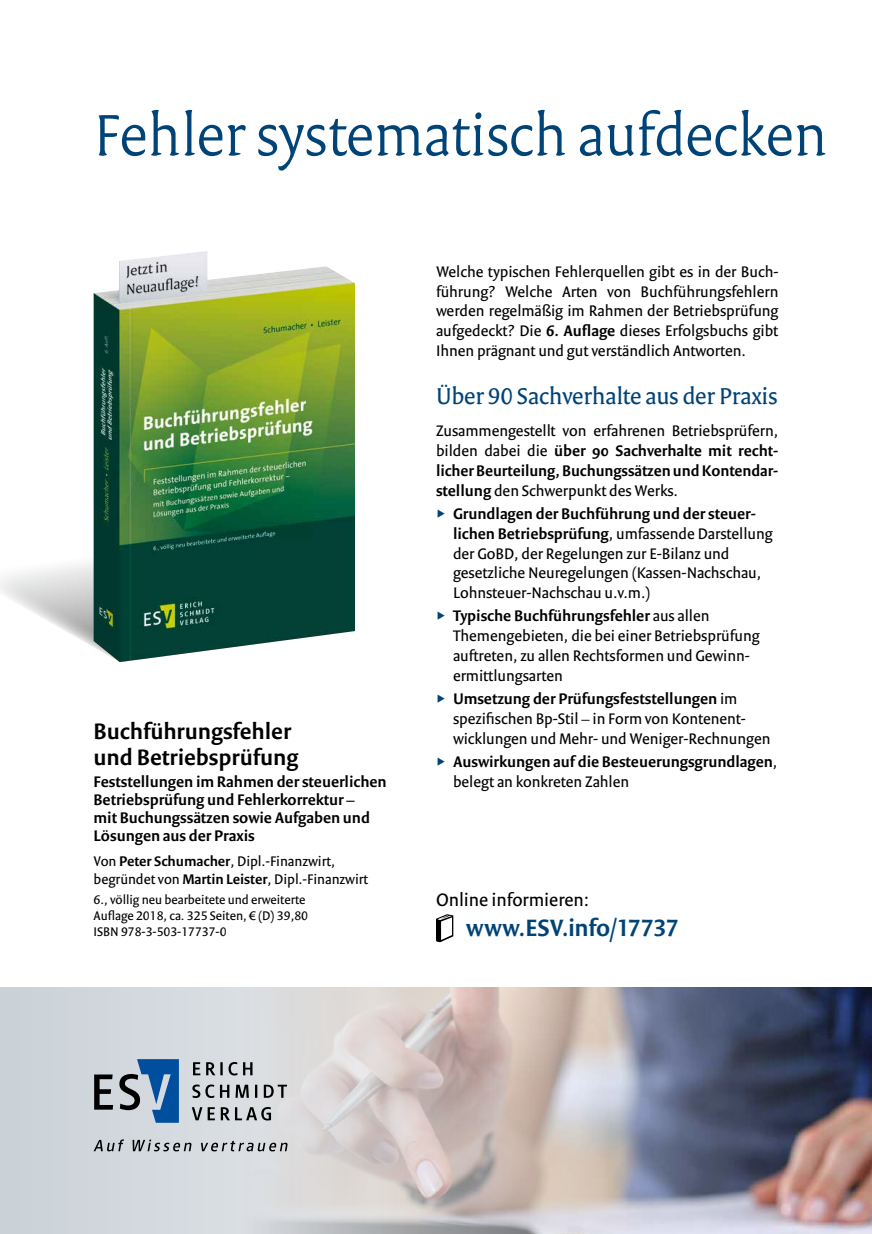
<style>
.page{position:relative;width:872px;height:1234px;background:#fff}
.page>*{position:absolute;margin:0;border:0;box-sizing:border-box;transform-origin:0 0}
.t1{font:300 63px "Versa Pro";letter-spacing:-.005em;color:#004377}
.t2{font:600 25.5px "Versa Sans Pro";letter-spacing:-.015em;color:#004377}
.t3{font:24.75px "Versa Pro";letter-spacing:-.005em;color:#004377}
.t4{font:600 24px/26.4px "Versa Sans Pro";color:#000}
.t5{font:19.5px "Versa Sans Pro";color:#000}
.t6{font:16.5px/19.8px "Versa Sans Pro";color:#000}
.t7{font:600 16.5px/18.1px "Versa Sans Pro";color:#000}
.t8{font:15px/18px "Versa Sans Pro";color:#000}
.t9{font:13.5px/16.2px "Versa Sans Pro";color:#000}
.s1{font-weight:600}
.s2{font-weight:400}
</style>
<div class="page">
<div style="left:0;top:986px;width:872px;height:247px;background:#d0d7dc"></div>
<img style="left:240px;top:986px;width:632px;height:247px">
<svg style="left:0;top:536px;width:94px;height:111px"></svg>
<img style="left:94px;top:251px;width:261px;height:411px">
<svg style="left:436px;top:914px;width:17px;height:28px"></svg>
<svg style="left:192px;top:1106px;width:79px;height:14px"></svg>
<svg style="left:192px;top:1084px;width:95px;height:13px"></svg>
<svg style="left:193px;top:1061px;width:59px;height:14px"></svg>
<svg style="left:119px;top:1059px;width:60px;height:63px"></svg>
<svg style="left:94px;top:1074px;width:19px;height:35px"></svg>
<svg style="left:94px;top:1139px;width:194px;height:12px"></svg>
<h1 class="t1" style="left:94px;top:97px;width:735px">Fehler systematisch aufdecken</h1>
<h3 class="t4" style="left:94px;top:717px;width:206px">Buchführungsfehler und Betriebsprüfung</h3>
<p class="t7" style="left:94px;top:772px;width:295px">Feststellungen im Rahmen der steuerlichen Betriebsprüfung und Fehlerkorrektur –<br>mit Buchungssätzen sowie Aufgaben und Lösungen aus der Praxis</p>
<p class="t8" style="left:94px;top:852px;width:276px">Von <span class="s1">Peter Schumacher</span>, Dipl.-Finanzwirt, begründet von <span class="s1">Martin Leister</span>, Dipl.-Finanzwirt</p>
<p class="t9" style="left:94px;top:890px;width:216px">6., völlig neu bearbeitete und erweiterte<br>Auflage 2018, ca. 325 Seiten, € (D) 39,80<br>ISBN 978-3-503-17737-0</p>
<p class="t6" style="left:436px;top:261px;width:344px;text-align:justify">Welche typischen Fehlerquellen gibt es in der Buch&shy;führung? Welche Arten von Buchführungsfehlern werden regelmäßig im Rahmen der Betriebsprüfung aufgedeckt? Die <span class="s1">6. Auflage</span> dieses Erfolgsbuchs gibt Ihnen prägnant und gut verständlich Antworten.</p>
<h3 class="t3" style="left:436px;top:381px;width:343px">Über 90 Sachverhalte aus der Praxis</h3>
<p class="t6" style="left:436px;top:421px;width:344px;text-align:justify">Zusammengestellt von erfahrenen Betriebsprüfern, bilden dabei die <span class="s1">über 90 Sachverhalte mit recht&shy;licher Beurteilung, Buchungssätzen und Kontendar&shy;stellung</span> den Schwerpunkt des Werks.</p>
<p class="t6" style="left:453px;top:503px;width:321px"><span class="s1">Grundlagen der Buchführung und der steuer&shy;lichen Betriebsprüfung</span>, umfassende Darstellung der GoBD, der Regelungen zur E-Bilanz und gesetzliche Neuregelungen (Kassen-Nachschau, Lohnsteuer-Nachschau u.v.m.)</p>
<p class="t6" style="left:453px;top:606px;width:308px"><span class="s1">Typische Buchführungsfehler</span> aus allen Themengebieten, die bei einer Betriebsprüfung auftreten, zu allen Rechtsformen und Gewinn&shy;ermittlungsarten</p>
<p class="t6" style="left:453px;top:688px;width:319px"><span class="s1">Umsetzung der Prüfungsfeststellungen</span> im spezifischen Bp-Stil – in Form von Kontenent&shy;wicklungen und Mehr- und Weniger-Rechnungen</p>
<p class="t7" style="left:453px;top:751px;width:326px;line-height:19.8px">Auswirkungen auf die Besteuerungsgrundlagen<span class="s2">, belegt an konkreten Zahlen</span></p>
<p class="t5" style="left:436px;top:887px;width:155px">Online informieren:</p>
<h2 class="t2" style="left:466px;top:912px;width:214px">www.ESV.info/17737</h2>
</div>
